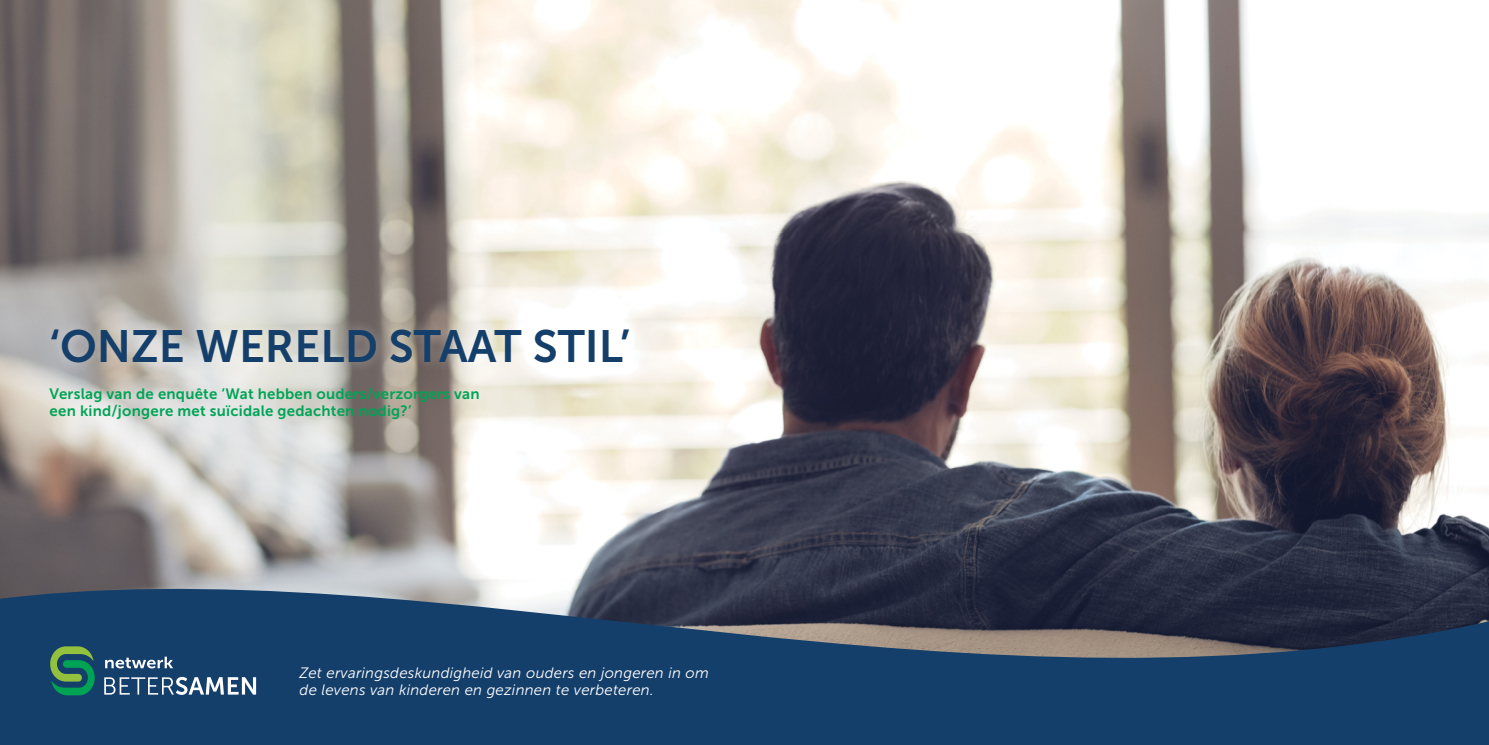
<style>
.page{position:relative;width:1489px;height:745px;background:#fff}
.page>*{position:absolute;margin:0;border:0;box-sizing:border-box;transform-origin:0 0}
.t1{font:45px "Museo Sans 700";color:#153f6b}
.t2{font:15px/17.5px "Museo Sans 700";letter-spacing:.015em;color:#00a456}
.t3{font:italic 15px/17.5px "Museo Sans 300";letter-spacing:.015em;color:#fff}
</style>
<div class="page">
<img style="left:0;top:0;width:1488px;height:540px">
<svg style="left:0;top:540px;width:1488px;height:204px;background:#324a68"></svg>
<div style="left:41px;top:318px;width:598px;height:56px;background:#fff;opacity:.35"></div>
<svg style="left:104px;top:676px;width:152px;height:18px"></svg>
<svg style="left:105px;top:656px;width:68px;height:12px"></svg>
<svg style="left:50px;top:646px;width:45px;height:48px;background:#327c58"></svg>
<h1 class="t1" style="left:50px;top:321px;width:582px">‘ONZE WERELD STAAT STIL’</h1>
<p class="t2" style="left:50px;top:384px;width:431px">Verslag van de enquête ‘Wat hebben ouders/verzorgers van een kind/jongere met suïcidale gedachten nodig?’</p>
<p class="t3" style="left:299px;top:663px;width:411px">Zet ervaringsdeskundigheid van ouders en jongeren in om de levens van kinderen en gezinnen te verbeteren.</p>
</div>
